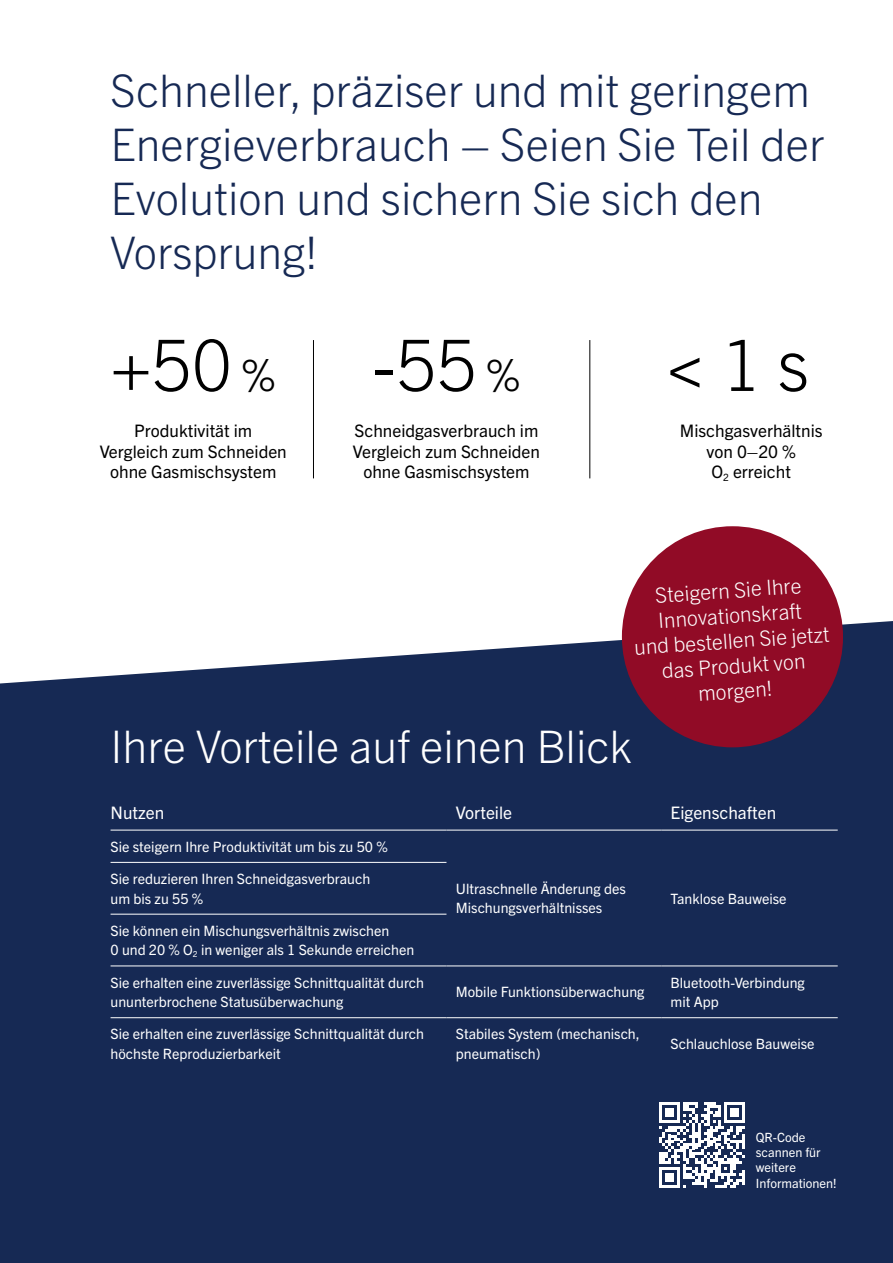
<style>
.page{position:relative;width:893px;height:1263px;background:#fff}
.page>*{position:absolute;margin:0;border:0;box-sizing:border-box;transform-origin:0 0}
.t1{font:300 71.1px "Trade Gothic Next LT Pro";color:#000}
.t2{font:300 45px/54px "Trade Gothic Next LT Pro";color:#162954}
.t3{font:300 45px "Trade Gothic Next LT Pro";color:#fff}
.t4{font:300 21px/25.2px "Trade Gothic Next LT Pro";color:#fff;text-align:center}
.t5{font:17.25px/20.7px "Trade Gothic Next LT Pro";color:#000;text-align:center}
.t6{font:17.25px "Trade Gothic Next LT Pro";color:#fff}
.t7{font:14.25px/19.5px "Trade Gothic Next LT Pro";color:#fff}
.t8{font:12.75px/15.3px "Trade Gothic Next LT Pro";color:#fff}
.s1{font-size:43.05px}
</style>
<div class="page">
<div style="left:0;top:621px;width:893px;height:642px;background:#162954"></div>
<hr style="left:589px;top:340px;width:1px;height:138px;background:#000">
<hr style="left:313px;top:340px;width:1px;height:138px;background:#000">
<div style="left:622px;top:526px;width:221px;height:221px;background:#910b26;border-radius:50%"></div>
<hr style="left:446px;top:830px;width:215px;height:1px;background:#fff">
<hr style="left:661px;top:830px;width:177px;height:1px;background:#fff">
<hr style="left:111px;top:830px;width:335px;height:1px;background:#fff">
<hr style="left:111px;top:862px;width:335px;height:1px;background:#fff">
<hr style="left:111px;top:914px;width:335px;height:1px;background:#fff">
<hr style="left:111px;top:965px;width:335px;height:1px;background:#fff">
<hr style="left:446px;top:965px;width:215px;height:1px;background:#fff">
<hr style="left:661px;top:965px;width:177px;height:1px;background:#fff">
<hr style="left:111px;top:1017px;width:335px;height:1px;background:#fff">
<hr style="left:446px;top:1017px;width:215px;height:1px;background:#fff">
<hr style="left:661px;top:1017px;width:177px;height:1px;background:#fff">
<svg style="left:659px;top:1102px;width:86px;height:86px"></svg>
<hr style="left:742px;top:1170px;width:3px;height:15px;background:#fff">
<h2 class="t2" style="left:111px;top:61px;width:715px">Schneller, präziser und mit geringem<br>Energieverbrauch – Seien Sie Teil der<br>Evolution und sichern Sie sich den<br>Vorsprung!</h2>
<h1 class="t1" style="left:111px;top:316px;width:167px">+50 <span class="s1">%</span></h1>
<p class="t5" style="left:100px;top:419px;width:188px">Produktivität im<br>Vergleich zum Schneiden ohne Gasmischsystem</p>
<h1 class="t1" style="left:372px;top:316px;width:150px">-55 <span class="s1">%</span></h1>
<p class="t5" style="left:353px;top:419px;width:188px">Schneidgasverbrauch im<br>Vergleich zum Schneiden ohne Gasmischsystem</p>
<h1 class="t1" style="left:665px;top:316px;width:145px">&lt; 1 s</h1>
<p class="t5" style="left:680px;top:419px;width:144px">Mischgasverhältnis von 0–20 %<br>O<sub>2</sub> erreicht</p>
<h3 class="t4" style="left:630px;top:583px;width:197px;rotate:-4deg">Steigern Sie Ihre<br>Innovationskraft<br>und bestellen Sie jetzt das Produkt von morgen!</h3>
<h2 class="t3" style="left:111px;top:716px;width:523px">Ihre Vorteile auf einen Blick</h2>
<p class="t6" style="left:111px;top:801px;width:55px">Nutzen</p>
<p class="t6" style="left:456px;top:801px;width:58px">Vorteile</p>
<p class="t6" style="left:671px;top:801px;width:107px">Eigenschaften</p>
<p class="t7" style="left:111px;top:836px;width:279px">Sie steigern Ihre Produktivität um bis zu 50 %</p>
<p class="t7" style="left:456px;top:878px;width:172px">Ultraschnelle Änderung des<br>Mischungsverhältnisses</p>
<p class="t7" style="left:671px;top:888px;width:118px">Tanklose Bauweise</p>
<p class="t7" style="left:111px;top:868px;width:261px">Sie reduzieren Ihren Schneidgasverbrauch um bis zu 55 %</p>
<p class="t7" style="left:111px;top:920px;width:305px">Sie können ein Mischungsverhältnis zwischen<br>0 und 20 % O<sub>2</sub> in weniger als 1 Sekunde erreichen</p>
<p class="t7" style="left:111px;top:972px;width:315px">Sie erhalten eine zuverlässige Schnittqualität durch ununterbrochene Statusüberwachung</p>
<p class="t7" style="left:456px;top:981px;width:190px">Mobile Funktionsüberwachung</p>
<p class="t7" style="left:671px;top:972px;width:136px">Bluetooth-Verbindung mit App</p>
<p class="t7" style="left:111px;top:1023px;width:315px">Sie erhalten eine zuverlässige Schnittqualität durch höchste Reproduzierbarkeit</p>
<p class="t7" style="left:456px;top:1023px;width:186px">Stabiles System (mechanisch, pneumatisch)</p>
<p class="t7" style="left:671px;top:1033px;width:146px">Schlauchlose Bauweise</p>
<p class="t8" style="left:756px;top:1128px;width:82px">QR-Code scannen für weitere<br>Informationen!</p>
</div>
